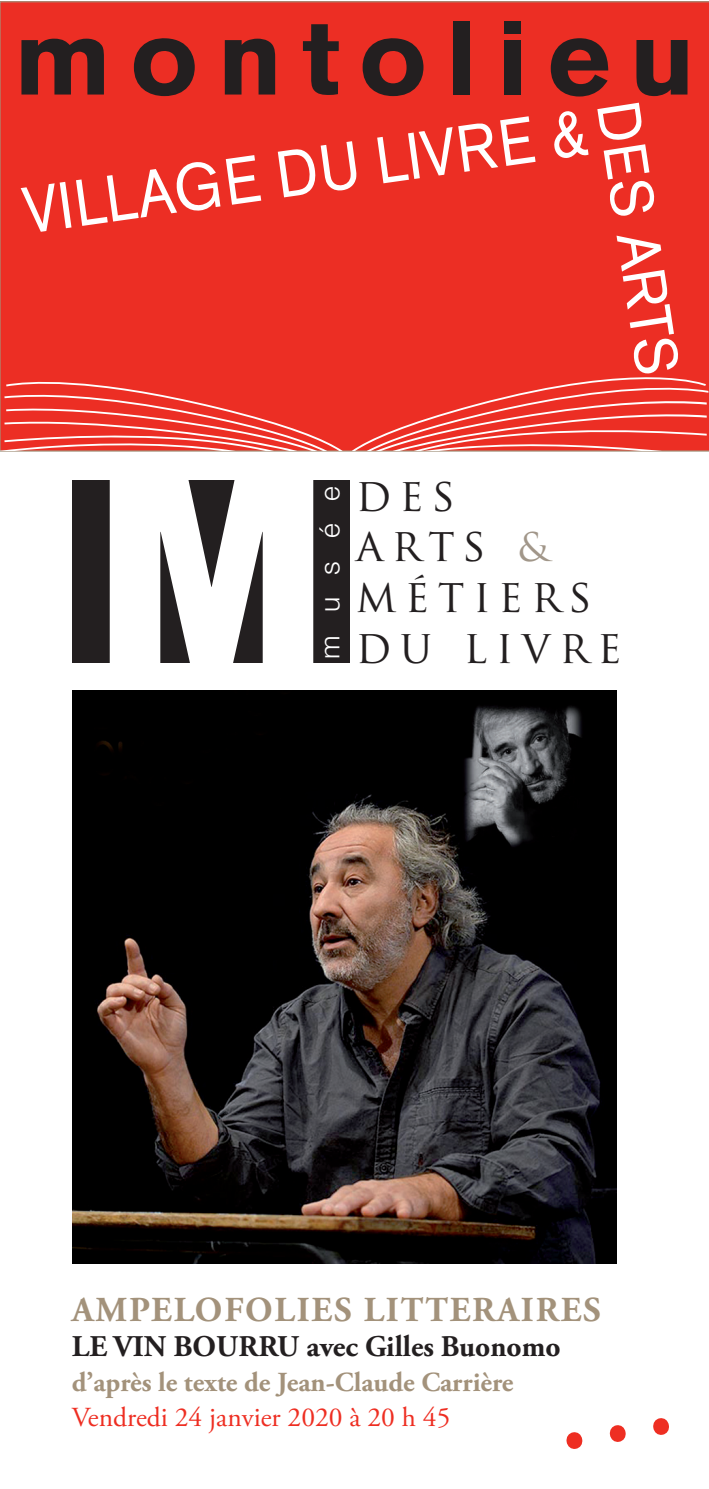
<style>
.page{position:relative;width:709px;height:1489px;background:#fff}
.page>*{position:absolute;margin:0;border:0;box-sizing:border-box;transform-origin:0 0}
.t1{font:900 expanded 260.75px "Helvetica Neue LT Std";color:#fff;scale:.76 1}
.t2{font:45.25px/50.8px "Trajan Pro";letter-spacing:.2em;color:#231f20}
.t3{font:700 35px "Adobe Garamond Pro";letter-spacing:.05em;color:#a3927b}
.t4{font:700 30px "Adobe Garamond Pro";color:#231f20}
.t5{font:700 27.5px "Adobe Garamond Pro";color:#a3927b}
.t6{font:27.5px "Adobe Garamond Pro";color:#ee2e22}
.t7{font:300 27.5px "Helvetica Neue LT Std";letter-spacing:.8em;color:#fff}
.s1{color:#a19689}
</style>
<div class="page">
<img style="left:72px;top:690px;width:544px;height:573px">
<div style="left:72px;top:481px;width:277px;height:182px;background:#231f20"></div>
<div style="left:0;top:1px;width:709px;height:450px;background:#ec2e24"></div>
<svg style="left:21px;top:161px;width:199px;height:71px"></svg>
<svg style="left:226px;top:155px;width:35px;height:50px"></svg>
<svg style="left:278px;top:141px;width:78px;height:56px"></svg>
<svg style="left:377px;top:127px;width:75px;height:56px"></svg>
<svg style="left:458px;top:116px;width:77px;height:56px"></svg>
<svg style="left:554px;top:111px;width:34px;height:48px"></svg>
<svg style="left:597px;top:103px;width:57px;height:113px"></svg>
<svg style="left:0;top:376px;width:343px;height:75px;background:#ed4940"></svg>
<svg style="left:351px;top:236px;width:357px;height:215px;background:#ed3d34"></svg>
<svg style="left:21px;top:39px;width:83px;height:55px;background:#652321"></svg>
<svg style="left:134px;top:37px;width:61px;height:59px;background:#742521"></svg>
<svg style="left:225px;top:39px;width:50px;height:55px;background:#5c2321"></svg>
<svg style="left:303px;top:24px;width:36px;height:71px;background:#792521"></svg>
<svg style="left:362px;top:37px;width:61px;height:59px;background:#752521"></svg>
<div style="left:453px;top:21px;width:17px;height:73px;background:#231f20"></div>
<div style="left:504px;top:40px;width:16px;height:54px;background:#231f20"></div>
<svg style="left:551px;top:38px;width:57px;height:58px;background:#6a2421"></svg>
<svg style="left:636px;top:40px;width:51px;height:56px;background:#5f2321"></svg>
<div style="left:504px;top:21px;width:17px;height:12px;background:#231f20"></div>
<h1 class="t1" style="left:96px;top:401px;width:305px">M</h1>
<p class="t7" style="left:313px;top:658px;width:173px;rotate:-90deg">musée</p>
<h2 class="t2" style="left:356px;top:468px;width:267px">DES<br>ARTS <span class="s1">&amp;<br></span>MÉTIERS<br>DU LIVRE</h2>
<p class="t3" style="left:72px;top:1289px;width:530px">AMPELOFOLIES LITTERAIRES</p>
<p class="t4" style="left:72px;top:1328px;width:490px">LE VIN BOURRU avec Gilles Buonomo</p>
<p class="t5" style="left:72px;top:1366px;width:443px">d’après le texte de Jean-Claude Carrière</p>
<p class="t6" style="left:72px;top:1400px;width:380px">Vendredi 24 janvier 2020 à 20 h 45</p>
</div>
